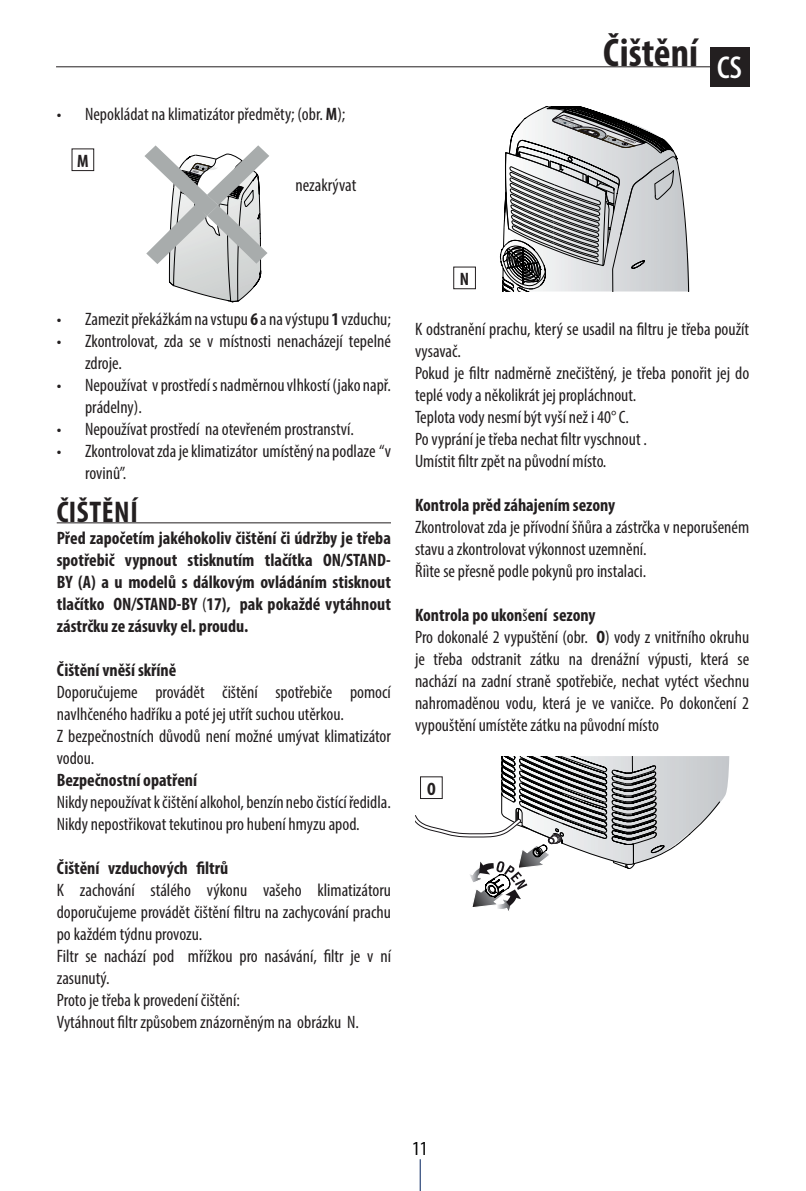
<style>
.page{position:relative;width:806px;height:1191px;background:#fff}
.page>*{position:absolute;margin:0;border:0;box-sizing:border-box;transform-origin:0 0}
.t1{font:condensed 44px "Myriad Pro";color:#fff}
.t2{font:700 condensed 40px "Myriad Pro";color:#231f20}
.t3{font:700 condensed 30px "Myriad Pro";letter-spacing:.02em;color:#231f20}
.t4{font:condensed 20px "Myriad Pro";color:#000}
.t5{font:condensed 18px/22px "Myriad Pro";color:#231f20}
.t6{font:700 condensed 18px/22px "Myriad Pro";color:#231f20;text-align:justify}
.s1{font-weight:700}
.s2{font-weight:400}
</style>
<div class="page">
<hr style="left:419px;top:1159px;width:1px;height:32px;background:#00215d">
<hr style="left:56px;top:66px;width:692px;height:1px;background:#231f20">
<div style="left:709px;top:47px;width:40px;height:39px;background:#231f20"></div>
<hr style="left:57px;top:522px;width:334px;height:1px;background:#231f20">
<svg style="left:144px;top:145px;width:125px;height:158px"></svg>
<svg style="left:500px;top:107px;width:189px;height:184px"></svg>
<svg style="left:415px;top:756px;width:313px;height:155px"></svg>
<div style="left:453px;top:266px;width:22px;height:23px;border:1px solid #231f20"></div>
<div style="left:71px;top:148px;width:23px;height:23px;border:1px solid #231f20"></div>
<div style="left:420px;top:777px;width:22px;height:21px;background:#fff"></div>
<div style="left:420px;top:776px;width:22px;height:23px;border:1px solid #231f20"></div>
<p class="t5" style="left:57px;top:103px;width:290px">• Nepokládat na klimatizátor předměty; (obr. <span class="s1">M</span>);</p>
<p class="t6" style="left:77px;top:149px;width:13px">M</p>
<p class="t5" style="left:295px;top:173px;width:62px">nezakrývat</p>
<p class="t2" style="left:603px;top:28px;width:96px">Čištění</p>
<p class="t1" style="left:716px;top:37px;width:28px">cs</p>
<p class="t5" style="left:57px;top:307px;width:335px">• Zamezit překážkám na vstupu <span class="s1">6</span> a na výstupu <span class="s1">1</span> vzduchu;</p>
<p class="t5" style="left:85px;top:329px;width:307px;text-indent:-28px">• Zkontrolovat, zda se v místnosti nenacházejí tepelné zdroje.</p>
<p class="t5" style="left:85px;top:373px;width:307px;text-indent:-28px">• Nepoužívat v prostředí s nadměrnou vlhkostí (jako např. prádelny).</p>
<p class="t5" style="left:57px;top:417px;width:298px">• Nepoužívat prostředí na otevřeném prostranství.</p>
<p class="t5" style="left:85px;top:439px;width:307px;text-indent:-28px">• Zkontrolovatzdajeklimatizátor umístěný na podlaze “v rovinû”.</p>
<p class="t3" style="left:57px;top:493px;width:82px">ČIŠTĚNÍ</p>
<p class="t6" style="left:57px;top:527px;width:335px">Před započetím jakéhokoliv čištění či údržby je třeba spotřebič vypnout stisknutím tlačítka ON/STAND-BY (A) a u modelů s dálkovým ovládáním stisknout tlačítko ON/STAND-BY <span class="s2">(</span>17), pak pokaždé vytáhnout zástrčku ze zásuvky el. proudu.</p>
<p class="t6" style="left:57px;top:658px;width:121px">Čištění vněší skříně</p>
<p class="t5" style="left:57px;top:681px;width:335px">Doporučujeme provádět čištění spotřebiče pomocí navlhčeného hadříku a poté jej utřít suchou utěrkou.</p>
<p class="t5" style="left:57px;top:725px;width:335px">Z bezpečnostních důvodů není možné umývat klimatizátor vodou.</p>
<p class="t6" style="left:57px;top:768px;width:142px">Bezpečnostní opatření</p>
<p class="t5" style="left:57px;top:791px;width:335px">Nikdy nepoužívat k čištění alkohol, benzín nebo čistící ředidla.<br>Nikdy nepostřikovat tekutinou pro hubení hmyzu apod.</p>
<p class="t6" style="left:57px;top:856px;width:173px">Čištění vzduchových filtrů</p>
<p class="t5" style="left:57px;top:879px;width:335px;text-align:justify">K zachování stálého výkonu vašeho klimatizátoru doporučujeme provádět čištění filtru na zachycování prachu po každém týdnu provozu.</p>
<p class="t5" style="left:57px;top:945px;width:335px">Filtr se nachází pod mřížkou pro nasávání, filtr je v ní zasunutý.</p>
<p class="t5" style="left:57px;top:989px;width:185px">Proto je třeba k provedení čištění:</p>
<p class="t5" style="left:57px;top:1011px;width:303px">Vytáhnout filtr způsobem znázorněným na obrázku N.</p>
<p class="t6" style="left:459px;top:268px;width:11px">N</p>
<p class="t5" style="left:415px;top:318px;width:335px">K odstranění prachu, který se usadil na filtru je třeba použít vysavač.</p>
<p class="t5" style="left:415px;top:362px;width:335px">Pokud je filtr nadměrně znečištěný, je třeba ponořit jej do teplé vody a několikrát jej propláchnout.</p>
<p class="t5" style="left:415px;top:406px;width:215px">Teplota vody nesmí být vyší než i 40° C.</p>
<p class="t5" style="left:415px;top:428px;width:233px">Po vyprání je třeba nechat filtr vyschnout .</p>
<p class="t5" style="left:415px;top:450px;width:193px">Umístit filtr zpět na původní místo.</p>
<p class="t6" style="left:415px;top:493px;width:202px">Kontrola prěd záhajením sezony</p>
<p class="t5" style="left:415px;top:515px;width:335px">Zkontrolovat zda je přívodní šňůra a zástrčka v neporušeném stavu a zkontrolovat výkonnost uzemnění.</p>
<p class="t5" style="left:415px;top:559px;width:232px">Řiìte se přesně podle pokynů pro instalaci.</p>
<p class="t6" style="left:415px;top:603px;width:182px">Kontrola po ukon<span class="s2">š</span>ení sezony</p>
<p class="t5" style="left:415px;top:625px;width:335px;text-align:justify">Pro dokonalé 2 vypuštění (obr. <span class="s1">O</span>) vody z vnitřního okruhu je třeba odstranit zátku na drenážní výpusti, která se nachází na zadní straně spotřebiče, nechat vytéct všechnu nahromaděnou vodu, která je ve vaničce. Po dokončení 2 vypouštění umístěte zátku na původní místo</p>
<p class="t6" style="left:427px;top:777px;width:10px">O</p>
<p class="t4" style="left:412px;top:1136px;width:17px">11</p>
</div>
